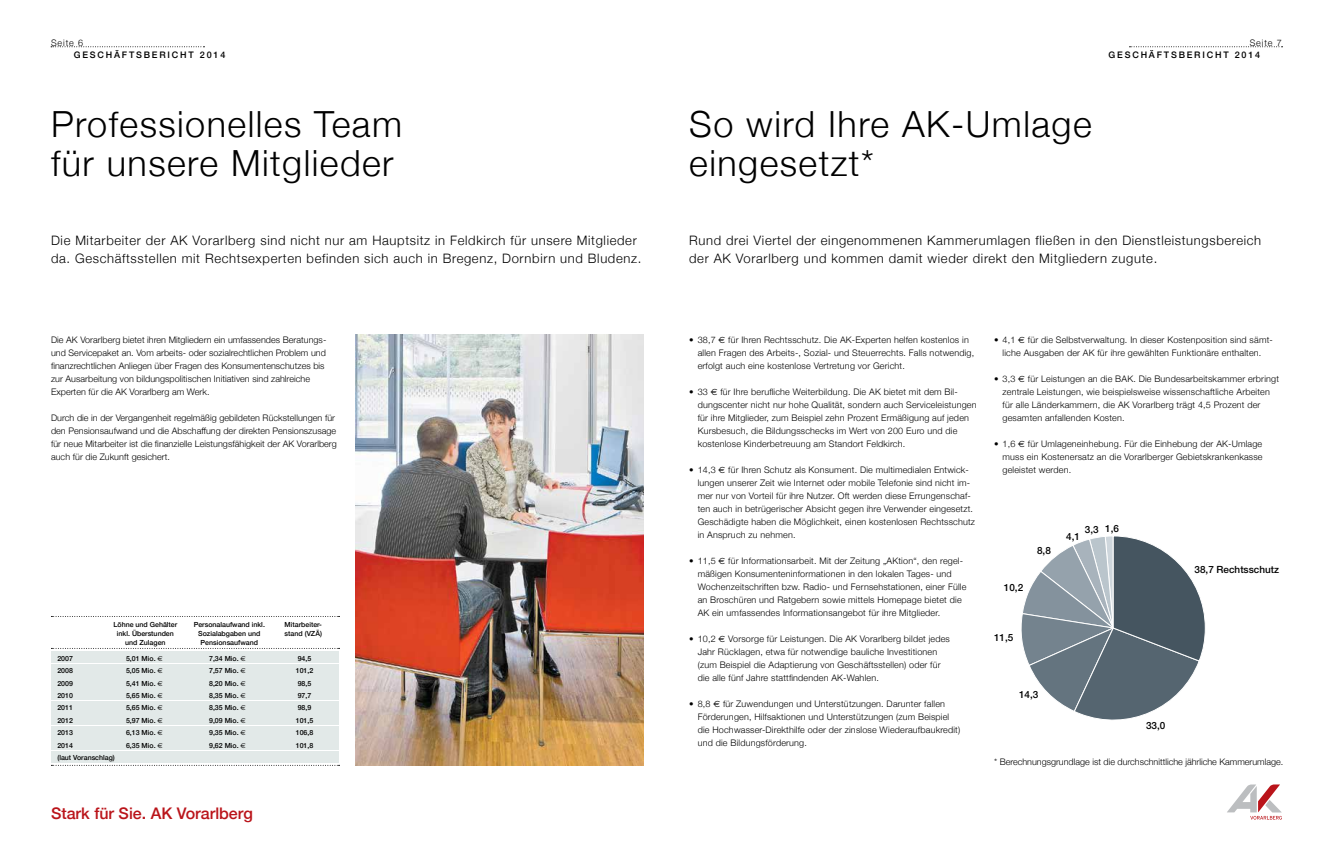
<style>
.page{position:relative;width:1333px;height:865px;background:#fff}
.page>*{position:absolute;margin:0;border:0;box-sizing:border-box;transform-origin:0 0}
.t1{font:300 36px/39px "Helvetica Neue";letter-spacing:.04em;color:#000}
.t2{font:500 16px "Helvetica Neue";color:#ba141a}
.t3{font:300 13px/18px "Helvetica Neue";letter-spacing:.05em;color:#000}
.t4{font:500 9.9px "Helvetica Neue";color:#000}
.t5{font:300 9px/13px "Helvetica Neue";letter-spacing:.02em;color:#000}
.t6{font:300 9px "Helvetica Neue";color:#000}
.t7{font:500 9px "Helvetica Neue";letter-spacing:.2em;color:#000}
.t8{font:500 7px/9px "Helvetica Neue";color:#000;text-align:center}
.s1{font-family:"Euro Sans";font-weight:400}
</style>
<div class="page">
<svg style="left:51px;top:46px;width:153px;height:1px"></svg>
<svg style="left:1129px;top:46px;width:153px;height:1px"></svg>
<svg style="left:1227px;top:784px;width:54px;height:35px"></svg>
<div style="left:51px;top:651px;width:288px;height:11px;background:#e2e9e8"></div>
<div style="left:51px;top:664px;width:288px;height:11px;background:#e2e9e8"></div>
<div style="left:51px;top:676px;width:288px;height:11px;background:#e2e9e8"></div>
<div style="left:51px;top:689px;width:288px;height:11px;background:#e2e9e8"></div>
<div style="left:51px;top:701px;width:288px;height:11px;background:#e2e9e8"></div>
<div style="left:51px;top:713px;width:288px;height:11px;background:#e2e9e8"></div>
<div style="left:51px;top:726px;width:288px;height:11px;background:#e2e9e8"></div>
<div style="left:51px;top:738px;width:288px;height:11px;background:#e2e9e8"></div>
<div style="left:51px;top:751px;width:288px;height:11px;background:#e2e9e8"></div>
<svg style="left:51px;top:765px;width:288px;height:1px"></svg>
<svg style="left:51px;top:648px;width:288px;height:1px"></svg>
<svg style="left:51px;top:616px;width:288px;height:1px"></svg>
<img style="left:356px;top:334px;width:287px;height:431px">
<svg style="left:1021px;top:536px;width:184px;height:184px"></svg>
<p class="t5" style="left:51px;top:35px;width:34px">Seite 6</p>
<p class="t7" style="left:74px;top:48px;width:153px">GESCHÄFTSBERICHT 2014</p>
<p class="t7" style="left:1108px;top:48px;width:153px">GESCHÄFTSBERICHT 2014</p>
<p class="t5" style="left:1249px;top:35px;width:34px">Seite 7</p>
<h1 class="t1" style="left:51px;top:102px;width:352px">Professionelles Team für unsere Mitglieder</h1>
<h1 class="t1" style="left:689px;top:102px;width:404px">So wird Ihre AK-Umlage eingesetzt*</h1>
<h3 class="t3" style="left:51px;top:230px;width:592px">Die Mitarbeiter der AK Vorarlberg sind nicht nur am Hauptsitz in Feldkirch für unsere Mitglieder da. Geschäftsstellen mit Rechtsexperten befinden sich auch in Bregenz, Dornbirn und Bludenz.</h3>
<h3 class="t3" style="left:689px;top:230px;width:573px">Rund drei Viertel der eingenommenen Kammerumlagen fließen in den Dienstleistungsbereich der AK Vorarlberg und kommen damit wieder direkt den Mitgliedern zugute.</h3>
<p class="t5" style="left:51px;top:333px;width:277px">Die AK Vorarlberg bietet ihren Mitgliedern ein umfassendes Beratungs&shy;und Servicepaket an. Vom arbeits- oder sozialrechtlichen Problem und finanzrechtlichen Anliegen über Fragen des Konsumentenschutzes bis zur Ausarbeitung von bildungspolitischen Initiativen sind zahlreiche Experten für die AK Vorarlberg am Werk.</p>
<p class="t5" style="left:51px;top:411px;width:287px">Durch die in der Vergangenheit regelmäßig gebildeten Rückstellungen für den Pensionsaufwand und die Abschaffung der direkten Pensionszusage für neue Mitarbeiter ist die finanzielle Leistungsfähigkeit der AK Vorarlberg auch für die Zukunft gesichert.</p>
<p class="t8" style="left:113px;top:619px;width:65px">Löhne und Gehälter inkl. Überstunden und Zulagen</p>
<p class="t8" style="left:194px;top:619px;width:73px">Personalaufwand inkl.<br>Sozialabgaben und<br>Pensionsaufwand</p>
<p class="t8" style="left:284px;top:619px;width:39px;text-align:left">Mitarbeiter&shy;stand (VZÄ)</p>
<p class="t8" style="left:57px;top:653px;width:17px">2007</p>
<p class="t8" style="left:126px;top:653px;width:38px">5,01 Mio. <span class="s1">&gt;</span></p>
<p class="t8" style="left:209px;top:653px;width:38px">7,34 Mio. <span class="s1">&gt;</span></p>
<p class="t8" style="left:298px;top:653px;width:15px">94,5</p>
<p class="t8" style="left:57px;top:666px;width:17px">2008</p>
<p class="t8" style="left:126px;top:666px;width:38px">5,05 Mio. <span class="s1">&gt;</span></p>
<p class="t8" style="left:209px;top:666px;width:38px">7,57 Mio. <span class="s1">&gt;</span></p>
<p class="t8" style="left:296px;top:666px;width:19px">101,2</p>
<p class="t8" style="left:57px;top:678px;width:17px">2009</p>
<p class="t8" style="left:126px;top:678px;width:38px">5,41 Mio. <span class="s1">&gt;</span></p>
<p class="t8" style="left:209px;top:678px;width:38px">8,20 Mio. <span class="s1">&gt;</span></p>
<p class="t8" style="left:298px;top:678px;width:15px">98,5</p>
<p class="t8" style="left:57px;top:690px;width:17px">2010</p>
<p class="t8" style="left:126px;top:690px;width:38px">5,65 Mio. <span class="s1">&gt;</span></p>
<p class="t8" style="left:209px;top:690px;width:38px">8,35 Mio. <span class="s1">&gt;</span></p>
<p class="t8" style="left:298px;top:690px;width:15px">97,7</p>
<p class="t8" style="left:57px;top:703px;width:17px">2011</p>
<p class="t8" style="left:126px;top:703px;width:38px">5,65 Mio. <span class="s1">&gt;</span></p>
<p class="t8" style="left:209px;top:703px;width:38px">8,35 Mio. <span class="s1">&gt;</span></p>
<p class="t8" style="left:298px;top:703px;width:15px">98,9</p>
<p class="t8" style="left:57px;top:715px;width:17px">2012</p>
<p class="t8" style="left:126px;top:715px;width:38px">5,97 Mio. <span class="s1">&gt;</span></p>
<p class="t8" style="left:209px;top:715px;width:38px">9,09 Mio. <span class="s1">&gt;</span></p>
<p class="t8" style="left:296px;top:715px;width:19px">101,5</p>
<p class="t8" style="left:57px;top:728px;width:17px">2013</p>
<p class="t8" style="left:126px;top:728px;width:38px">6,13 Mio. <span class="s1">&gt;</span></p>
<p class="t8" style="left:209px;top:728px;width:38px">9,35 Mio. <span class="s1">&gt;</span></p>
<p class="t8" style="left:296px;top:728px;width:19px">106,8</p>
<p class="t8" style="left:57px;top:740px;width:17px">2014</p>
<p class="t8" style="left:126px;top:740px;width:38px">6,35 Mio. <span class="s1">&gt;</span></p>
<p class="t8" style="left:209px;top:740px;width:38px">9,62 Mio. <span class="s1">&gt;</span></p>
<p class="t8" style="left:296px;top:740px;width:19px">101,8</p>
<p class="t8" style="left:57px;top:752px;width:59px">(laut Voranschlag)</p>
<h2 class="t2" style="left:51px;top:800px;width:203px">Stark für Sie. AK Vorarlberg</h2>
<p class="t5" style="left:697px;top:333px;width:278px;text-indent:-9px">• 38,7 <span class="s1">&gt;</span> für Ihren Rechtsschutz. Die AK-Experten helfen kostenlos in allen Fragen des Arbeits-, Sozial- und Steuerrechts. Falls notwendig, erfolgt auch eine kostenlose Vertretung vor Gericht.</p>
<p class="t5" style="left:697px;top:385px;width:280px;text-indent:-9px">• 33 <span class="s1">&gt;</span> für Ihre berufliche Weiterbildung. Die AK bietet mit dem Bil&shy;dungscenter nicht nur hohe Qualität, sondern auch Serviceleistungen für ihre Mitglieder, zum Beispiel zehn Prozent Ermäßigung auf jeden Kursbesuch, die Bildungsschecks im Wert von 200 Euro und die kostenlose Kinderbetreuung am Standort Feldkirch.</p>
<p class="t5" style="left:697px;top:463px;width:279px;text-indent:-9px">• 14,3 <span class="s1">&gt;</span> für Ihren Schutz als Konsument. Die multimedialen Entwick&shy;lungen unserer Zeit wie Internet oder mobile Telefonie sind nicht im&shy;mer nur von Vorteil für ihre Nutzer. Oft werden diese Errungenschaf&shy;ten auch in betrügerischer Absicht gegen ihre Verwender eingesetzt.<br>Geschädigte haben die Möglichkeit, einen kostenlosen Rechtsschutz in Anspruch zu nehmen.</p>
<p class="t5" style="left:697px;top:554px;width:270px;text-indent:-9px">• 11,5 <span class="s1">&gt;</span> für Informationsarbeit. Mit der Zeitung „AKtion“, den regel&shy;mäßigen Konsumenteninformationen in den lokalen Tages- und Wochenzeitschriften bzw. Radio- und Fernsehstationen, einer Fülle an Broschüren und Ratgebern sowie mittels Homepage bietet die AK ein umfassendes Informationsangebot für ihre Mitglieder.</p>
<p class="t5" style="left:697px;top:632px;width:254px;text-indent:-9px">• 10,2 <span class="s1">&gt;</span> Vorsorge für Leistungen. Die AK Vorarlberg bildet jedes Jahr Rücklagen, etwa für notwendige bauliche Investitionen (zum Beispiel die Adaptierung von Geschäftsstellen) oder für die alle fünf Jahre stattfindenden AK-Wahlen.</p>
<p class="t5" style="left:697px;top:697px;width:264px;text-indent:-9px">• 8,8 <span class="s1">&gt;</span> für Zuwendungen und Unterstützungen. Darunter fallen Förderungen, Hilfsaktionen und Unterstützungen (zum Beispiel die Hochwasser-Direkthilfe oder der zinslose Wiederaufbaukredit) und die Bildungsförderung.</p>
<p class="t5" style="left:994px;top:333px;width:280px;text-align:center">• 4,1 <span class="s1">&gt;</span> für die Selbstverwaltung. In dieser Kostenposition sind sämt&shy;liche Ausgaben der AK für ihre gewählten Funktionäre enthalten.</p>
<p class="t5" style="left:1002px;top:372px;width:278px;text-indent:-9px">• 3,3 <span class="s1">&gt;</span> für Leistungen an die BAK. Die Bundesarbeitskammer erbringt zentrale Leistungen, wie beispielsweise wissenschaftliche Arbeiten für alle Länderkammern, die AK Vorarlberg trägt 4,5 Prozent der gesamten anfallenden Kosten.</p>
<p class="t5" style="left:1002px;top:437px;width:261px;text-align:justify;text-indent:-9px">• 1,6 <span class="s1">&gt;</span> für Umlageneinhebung. Für die Einhebung der AK-Umlage muss ein Kostenersatz an die Vorarlberger Gebietskrankenkasse geleistet werden.</p>
<p class="t4" style="left:1003px;top:579px;width:21px">10,2</p>
<p class="t4" style="left:1037px;top:542px;width:15px">8,8</p>
<p class="t4" style="left:1084px;top:520px;width:36px">3,3 1,6</p>
<p class="t4" style="left:1066px;top:528px;width:15px">4,1</p>
<p class="t4" style="left:994px;top:629px;width:21px">11,5</p>
<p class="t4" style="left:1018px;top:687px;width:21px">14,3</p>
<p class="t4" style="left:1145px;top:717px;width:21px">33,0</p>
<p class="t4" style="left:1194px;top:561px;width:86px">38,7 Rechtsschutz</p>
<p class="t6" style="left:994px;top:754px;width:291px">* Berechnungsgrundlage ist die durchschnittliche jährliche Kammerumlage.</p>
</div>
